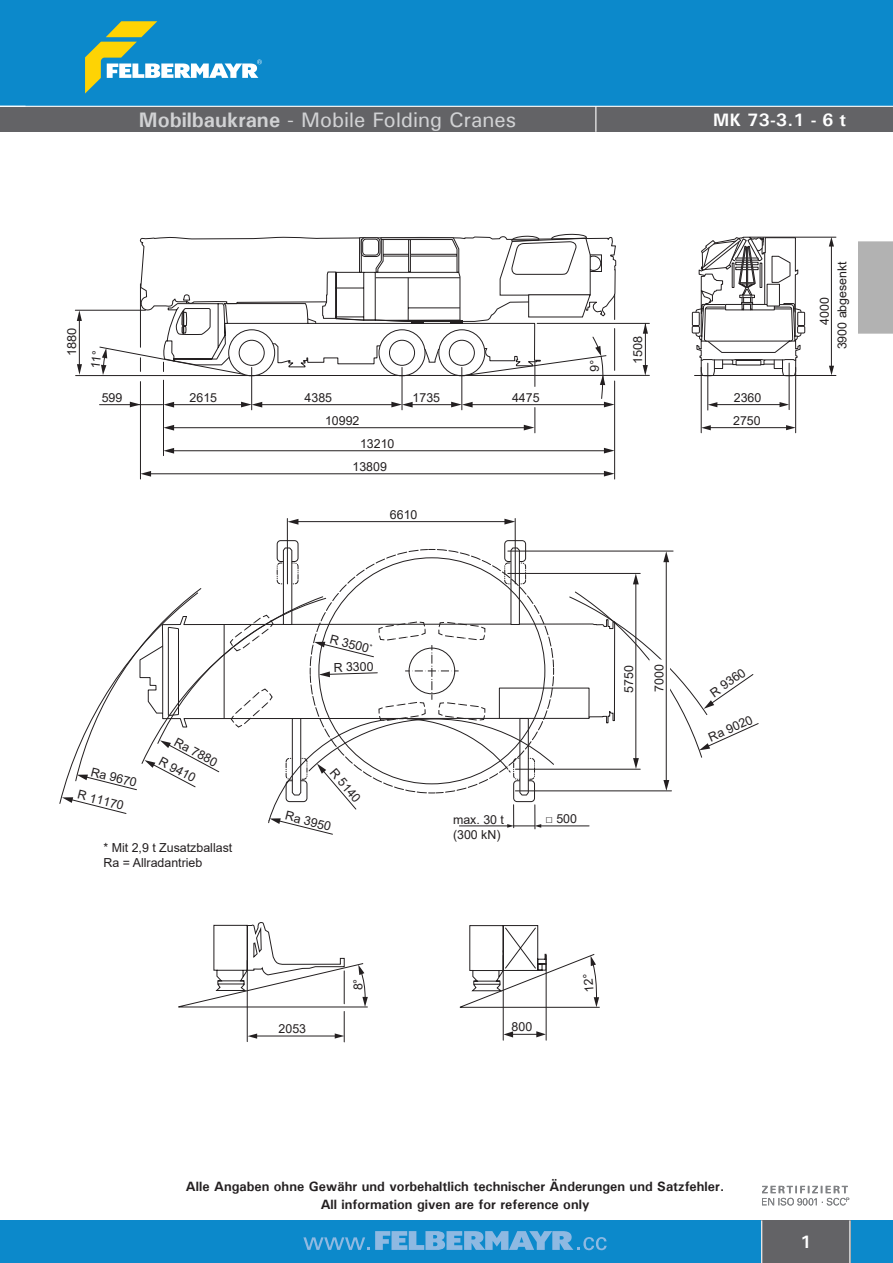
<style>
.page{position:relative;width:893px;height:1263px;background:#fff}
.page>*{position:absolute;margin:0;border:0;box-sizing:border-box;transform-origin:0 0}
.t1{font:500 21px "Univers";color:#d1d2d4}
.t2{font:700 18px "Univers";color:#fff}
.t3{font:700 13.5px/18px "Univers";color:#231f20;text-align:center}
.t4{font:12.45px/22.8px "Arial";color:#231f20}
.t5{font:12.45px "Arial";color:#231f20;scale:1.04 1}
.s1{font-weight:700}
</style>
<div class="page">
<div style="left:0;top:1220px;width:893px;height:43px;background:#0c89cb"></div>
<div style="left:761px;top:1220px;width:89px;height:43px;background:#636366"></div>
<div style="left:0;top:0;width:893px;height:106px;background:#0c89cb"></div>
<div style="left:0;top:106px;width:893px;height:26px;background:#636366"></div>
<hr style="left:0;top:106px;width:893px;height:1px;background:#fff">
<svg style="left:595px;top:106px;width:1px;height:26px"></svg>
<hr style="left:761px;top:1220px;width:1px;height:43px;background:#fff">
<hr style="left:849px;top:1220px;width:1px;height:43px;background:#fff">
<svg style="left:85px;top:21px;width:177px;height:73px"></svg>
<svg style="left:303px;top:1231px;width:304px;height:19px"></svg>
<svg style="left:762px;top:1186px;width:87px;height:19px"></svg>
<hr style="left:172px;top:450px;width:435px;height:1px;background:#231f20">
<hr style="left:150px;top:473px;width:457px;height:1px;background:#231f20">
<svg style="left:141px;top:471px;width:10px;height:6px"></svg>
<svg style="left:604px;top:448px;width:10px;height:5px"></svg>
<svg style="left:604px;top:471px;width:10px;height:5px"></svg>
<hr style="left:79px;top:319px;width:1px;height:47px;background:#231f20">
<svg style="left:77px;top:311px;width:5px;height:10px"></svg>
<svg style="left:77px;top:364px;width:5px;height:11px"></svg>
<hr style="left:163px;top:380px;width:1px;height:76px;background:#231f20">
<hr style="left:75px;top:310px;width:70px;height:1px;background:#231f20">
<hr style="left:694px;top:375px;width:142px;height:1px;background:#231f20">
<hr style="left:750px;top:237px;width:86px;height:1px;background:#231f20">
<hr style="left:707px;top:363px;width:1px;height:47px;background:#231f20">
<hr style="left:701px;top:367px;width:1px;height:66px;background:#231f20">
<hr style="left:789px;top:363px;width:1px;height:47px;background:#231f20">
<hr style="left:795px;top:367px;width:1px;height:66px;background:#231f20">
<hr style="left:831px;top:244px;width:1px;height:123px;background:#231f20">
<svg style="left:829px;top:237px;width:5px;height:9px"></svg>
<svg style="left:829px;top:366px;width:5px;height:9px"></svg>
<hr style="left:717px;top:404px;width:63px;height:1px;background:#231f20">
<svg style="left:779px;top:402px;width:10px;height:5px"></svg>
<svg style="left:708px;top:402px;width:9px;height:5px"></svg>
<hr style="left:709px;top:427px;width:78px;height:1px;background:#231f20">
<svg style="left:786px;top:425px;width:10px;height:5px"></svg>
<svg style="left:701px;top:425px;width:10px;height:5px"></svg>
<svg style="left:178px;top:922px;width:190px;height:85px"></svg>
<hr style="left:247px;top:960px;width:1px;height:81px;background:#231f20">
<hr style="left:344px;top:1011px;width:1px;height:31px;background:#231f20">
<hr style="left:255px;top:1036px;width:81px;height:1px;background:#231f20">
<svg style="left:335px;top:1033px;width:9px;height:5px"></svg>
<svg style="left:248px;top:1033px;width:9px;height:6px"></svg>
<hr style="left:503px;top:955px;width:1px;height:85px;background:#231f20">
<hr style="left:546px;top:955px;width:1px;height:85px;background:#231f20">
<svg style="left:503px;top:1031px;width:43px;height:6px"></svg>
<div style="left:277px;top:540px;width:21px;height:22px;border:1px solid #231f20;border-radius:3px"></div>
<div style="left:504px;top:540px;width:22px;height:22px;border:1px solid #231f20;border-radius:3px"></div>
<hr style="left:296px;top:521px;width:212px;height:1px;background:#231f20">
<svg style="left:504px;top:519px;width:11px;height:5px"></svg>
<svg style="left:288px;top:519px;width:10px;height:6px"></svg>
<hr style="left:515px;top:518px;width:1px;height:66px;background:#231f20">
<hr style="left:287px;top:518px;width:1px;height:66px;background:#231f20">
<hr style="left:76px;top:375px;width:573px;height:1px;background:#231f20">
<hr style="left:614px;top:381px;width:1px;height:98px;background:#231f20">
<svg style="left:164px;top:448px;width:10px;height:6px"></svg>
<svg style="left:695px;top:236px;width:107px;height:139px"></svg>
<div style="left:692px;top:312px;width:8px;height:14px;background:#fff;border:1px solid #231f20"></div>
<div style="left:692px;top:326px;width:8px;height:7px;background:#fff;border:1px solid #231f20"></div>
<div style="left:797px;top:312px;width:8px;height:14px;background:#fff;border:1px solid #231f20"></div>
<div style="left:797px;top:326px;width:8px;height:7px;background:#fff;border:1px solid #231f20"></div>
<hr style="left:344px;top:971px;width:1px;height:33px;background:#231f20">
<hr style="left:645px;top:324px;width:1px;height:43px;background:#231f20">
<svg style="left:643px;top:365px;width:5px;height:11px"></svg>
<hr style="left:537px;top:323px;width:112px;height:1px;background:#231f20">
<svg style="left:643px;top:323px;width:5px;height:11px"></svg>
<hr style="left:140px;top:382px;width:1px;height:97px;background:#231f20">
<svg style="left:60px;top:547px;width:699px;height:288px"></svg>
<svg style="left:91px;top:234px;width:526px;height:199px"></svg>
<svg style="left:460px;top:925px;width:140px;height:83px"></svg>
<h1 class="t1" style="left:139px;top:106px;width:379px"><span class="s1">Mobilbaukrane</span> - Mobile Folding Cranes</h1>
<h2 class="t2" style="left:713px;top:108px;width:135px">MK 73-3.1 - 6 t</h2>
<p class="t5" style="left:63px;top:356px;width:29px;rotate:-90deg">1880</p>
<p class="t4" style="left:102px;top:386px;width:22px">599</p>
<p class="t4" style="left:190px;top:386px;width:29px">2615</p>
<p class="t4" style="left:325px;top:386px;width:36px;text-indent:-20px">4385<br>10992</p>
<p class="t4" style="left:352px;top:432px;width:43px;text-indent:8px">13210<br>13809</p>
<p class="t4" style="left:626px;top:364px;width:30px;rotate:-90deg">1508</p>
<p class="t4" style="left:413px;top:386px;width:29px">1735</p>
<p class="t4" style="left:512px;top:386px;width:29px">4475</p>
<p class="t4" style="left:733px;top:386px;width:30px">2360<br>2750</p>
<p class="t4" style="left:390px;top:503px;width:29px">6610</p>
<p class="t4" style="left:813px;top:325px;width:29px;rotate:-90deg">4000</p>
<p class="t4" style="left:831px;top:349px;width:90px;rotate:-90deg">3900 abgesenkt</p>
<p class="t4" style="left:94px;top:760px;width:48px;rotate:14deg">Ra 9670</p>
<p class="t4" style="left:81px;top:783px;width:48px;rotate:14deg">R 11170</p>
<p class="t4" style="left:177px;top:728px;width:53px;line-height:24.2px;text-indent:5px;rotate:28deg">Ra 7880<br>R 9410</p>
<p class="t4" style="left:103px;top:841px;width:130px;line-height:14.9px">* Mit 2,9 t Zusatzballast<br>Ra = Allradantrieb</p>
<p class="t4" style="left:333px;top:627px;width:44px;rotate:14deg">R 3500<sup>*</sup></p>
<p class="t4" style="left:333px;top:656px;width:41px;rotate:-1deg">R 3300</p>
<p class="t4" style="left:341px;top:763px;width:41px;rotate:49deg">R 5140</p>
<p class="t4" style="left:288px;top:804px;width:48px;rotate:14deg">Ra 3950</p>
<p class="t4" style="left:453px;top:812px;width:52px;line-height:14.9px">max. 30 t (300 kN)</p>
<p class="t4" style="left:545px;top:807px;width:33px">□ 500</p>
<p class="t4" style="left:347px;top:990px;width:13px;rotate:-90deg">8°</p>
<p class="t4" style="left:279px;top:1017px;width:29px">2053</p>
<p class="t4" style="left:512px;top:1015px;width:22px">800</p>
<p class="t4" style="left:617px;top:693px;width:29px;rotate:-90deg">5750</p>
<p class="t4" style="left:647px;top:692px;width:29px;rotate:-90deg">7000</p>
<p class="t4" style="left:705px;top:684px;width:41px;rotate:-35deg">R 9360</p>
<p class="t4" style="left:704px;top:727px;width:48px;rotate:-24deg">Ra 9020</p>
<p class="t3" style="left:186px;top:1177px;width:540px">Alle Angaben ohne Gewähr und vorbehaltlich technischer Änderungen und Satzfehler.<br>All information given are for reference only</p>
<h2 class="t2" style="left:800px;top:1230px;width:13px">1</h2>
</div>
